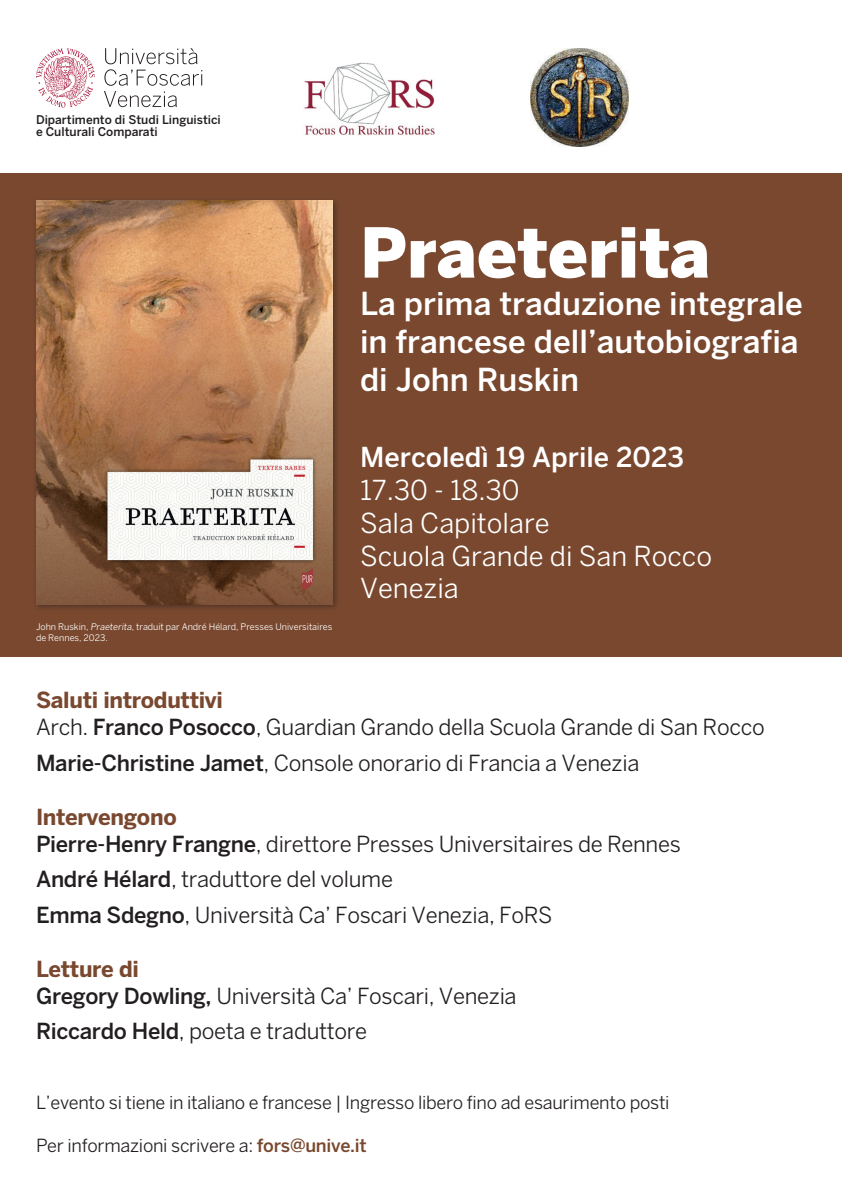
<style>
.page{position:relative;width:842px;height:1191px;background:#fff}
.page>*{position:absolute;margin:0;border:0;box-sizing:border-box;transform-origin:0 0}
.t1{font:900 68.2px "Benton Sans";color:#fff}
.t2{font:500 31.5px/37.8px "Benton Sans";color:#fff}
.t3{font:27.3px/32.7px "Benton Sans";color:#fff}
.t4{font:500 27.3px "Benton Sans";color:#fff}
.t5{font:22px/27px "Benton Sans";letter-spacing:-.015em;color:#231f20}
.t6{font:18px "Benton Sans";letter-spacing:-.015em;color:#231f20}
.t7{font:500 11.9px/11.9px "Benton Sans";color:#231f20}
.t8{font:9px/10.8px "Benton Sans";color:#fff}
.s1{font-weight:700;color:#79482f}
.s2{font-weight:500}
.s3{font-weight:500;color:#79482f}
</style>
<div class="page">
<div style="left:0;top:173px;width:842px;height:483px;background:#79482f"></div>
<div style="left:33px;top:197px;width:306px;height:414px;background:#231f20;opacity:.5"></div>
<img style="left:36px;top:200px;width:296px;height:404px">
<img style="left:304px;top:62px;width:131px;height:73px">
<img style="left:530px;top:48px;width:98px;height:98px">
<svg style="left:104px;top:48px;width:98px;height:59px"></svg>
<svg style="left:36px;top:48px;width:59px;height:60px"></svg>
<p class="t7" style="left:36px;top:113px;width:186px">Dipartimento di Studi Linguistici e Culturali Comparati</p>
<p class="t8" style="left:36px;top:621px;width:298px">John Ruskin, Praeterita, traduit par André Hélard, Presses Universitaires de Rennes, 2023.</p>
<h1 class="t1" style="left:360px;top:212px;width:352px">Praeterita</h1>
<h2 class="t2" style="left:360px;top:285px;width:444px">La prima traduzione integrale in francese dell’autobiografia di John Ruskin</h2>
<p class="t4" style="left:360px;top:441px;width:326px">Mercoledì 19 Aprile 2023</p>
<p class="t3" style="left:360px;top:473px;width:354px">17.30 - 18.30<br>Sala Capitolare<br>Scuola Grande di San Rocco<br>Venezia</p>
<p class="t5" style="left:36px;top:686px;width:730px"><span class="s1">Saluti introduttivi<br></span>Arch. <span class="s2">Franco Posocco</span>, Guardian Grando della Scuola Grande di San Rocco</p>
<p class="t5" style="left:36px;top:749px;width:605px"><span class="s2">Marie-Christine Jamet</span>, Console onorario di Francia a Venezia</p>
<p class="t5" style="left:36px;top:803px;width:646px"><span class="s1">Intervengono<br></span><span class="s2">Pierre-Henry Frangne</span>, direttore Presses Universitaires de Rennes</p>
<p class="t5" style="left:36px;top:861px;width:518px;line-height:35.5px"><span class="s2">André Hélard</span>, traduttore del volume<br><span class="s2">Emma Sdegno</span>, Università Ca’ Foscari Venezia, FoRS</p>
<p class="t5" style="left:36px;top:955px;width:482px"><span class="s1">Letture di<br></span><span class="s2">Gregory Dowling,</span> Università Ca’ Foscari, Venezia</p>
<p class="t5" style="left:36px;top:1017px;width:333px"><span class="s2">Riccardo Held</span>, poeta e traduttore</p>
<p class="t6" style="left:36px;top:1091px;width:635px">L’evento si tiene in italiano e francese | Ingresso libero fino ad esaurimento posti</p>
<p class="t6" style="left:36px;top:1135px;width:332px">Per informazioni scrivere a: <span class="s3">fors@unive.it</span></p>
</div>
